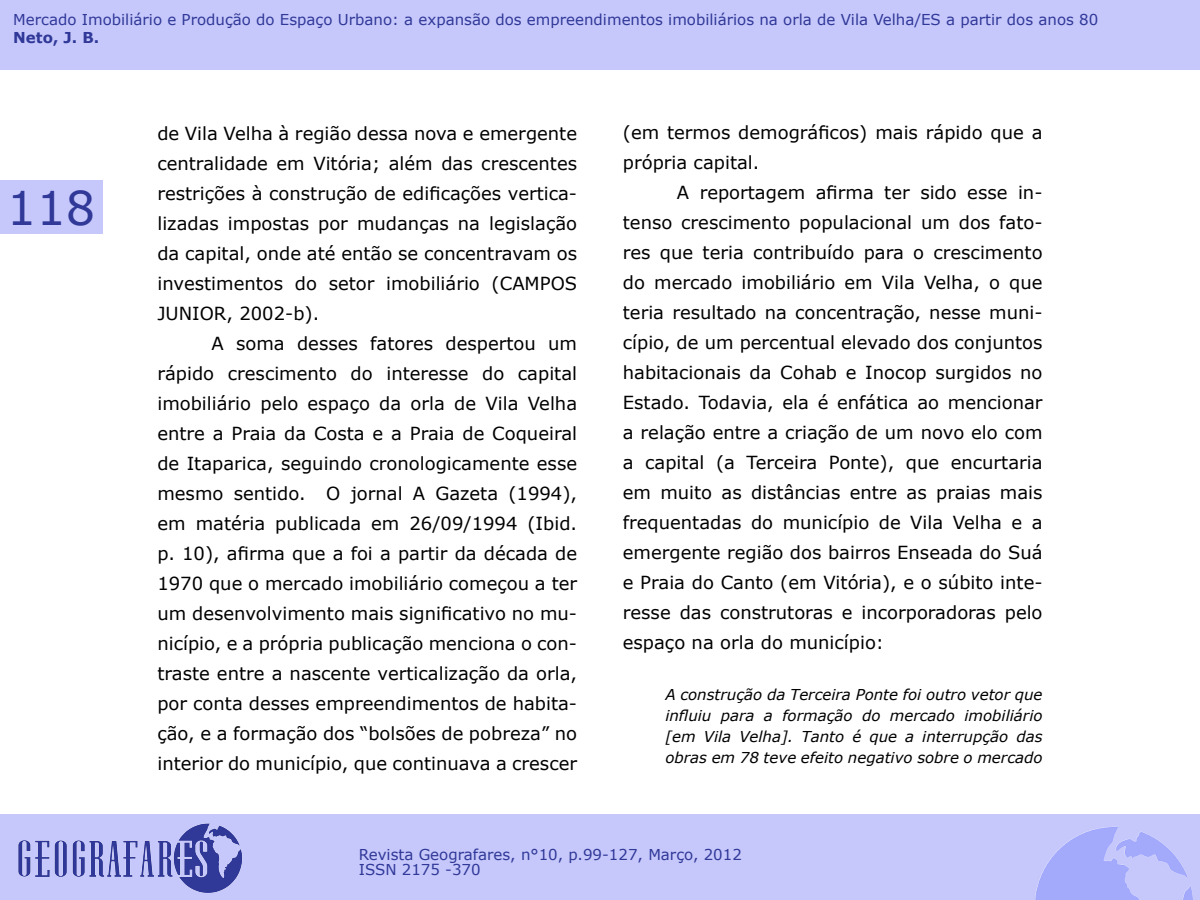
<style>
.page{position:relative;width:1200px;height:900px;background:#fff}
.page>*{position:absolute;margin:0;border:0;box-sizing:border-box;transform-origin:0 0}
.t1{font:46.5px "Verdana";color:#303898}
.t2{font:18px/30px "Verdana";color:#000;text-align:justify}
.t3{font:15px/15px "Verdana";color:#303898}
.t4{font:italic 15px/21px "Verdana";color:#000;text-align:justify}
.t5{font:700 15px "Verdana";color:#303898}
</style>
<div class="page">
<div style="left:0;top:180px;width:102px;height:54px;background:#c6c8fb"></div>
<div style="left:0;top:814px;width:1200px;height:86px;background:#c6c8fb"></div>
<img style="left:18px;top:823px;width:224px;height:70px">
<img style="left:1035px;top:827px;width:158px;height:73px">
<div style="left:0;top:0;width:1200px;height:69px;background:#c6c8fb"></div>
<p class="t3" style="left:13px;top:12px;width:1087px">Mercado Imobiliário e Produção do Espaço Urbano: a expansão dos empreendimentos imobiliários na orla de Vila Velha/ES a partir dos anos 80</p>
<p class="t5" style="left:13px;top:27px;width:88px">N eto, J. B.</p>
<h1 class="t1" style="left:7px;top:176px;width:90px">118</h1>
<p class="t2" style="left:157px;top:118px;width:421px">de Vila Velha à região dessa nova e emergente centralidade em Vitória; além das crescentes restrições à construção de edificações vertica&shy;lizadas impostas por mudanças na legislação da capital, onde até então se concentravam os investimentos do setor imobiliário (CAMPOS JUNIOR, 2002-b).</p>
<p class="t2" style="left:157px;top:328px;width:421px;text-indent:54px">A soma desses fatores despertou um rápido crescimento do interesse do capital imobiliário pelo espaço da orla de Vila Velha entre a Praia da Costa e a Praia de Coqueiral de Itaparica, seguindo cronologicamente esse mesmo sentido. O jornal A Gazeta (1994), em matéria publicada em 26/09/1994 (Ibid. p. 10), afirma que a foi a partir da década de 1970 que o mercado imobiliário começou a ter um desenvolvimento mais significativo no mu&shy;nicípio, e a própria publicação menciona o con&shy;traste entre a nascente verticalização da orla, por conta desses empreendimentos de habita&shy;ção, e a formação dos “bolsões de pobreza” no interior do município, que continuava a crescer</p>
<p class="t2" style="left:623px;top:117px;width:421px">(em termos demográficos) mais rápido que a própria capital.</p>
<p class="t2" style="left:623px;top:177px;width:421px;text-indent:54px">A reportagem afirma ter sido esse in&shy;tenso crescimento populacional um dos fato&shy;res que teria contribuído para o crescimento do mercado imobiliário em Vila Velha, o que teria resultado na concentração, nesse muni&shy;cípio, de um percentual elevado dos conjuntos habitacionais da Cohab e Inocop surgidos no Estado. Todavia, ela é enfática ao mencionar a relação entre a criação de um novo elo com a capital (a Terceira Ponte), que encurtaria em muito as distâncias entre as praias mais frequentadas do município de Vila Velha e a emergente região dos bairros Enseada do Suá e Praia do Canto (em Vitória), e o súbito inte&shy;resse das construtoras e incorporadoras pelo espaço na orla do município:</p>
<p class="t4" style="left:665px;top:684px;width:379px">A construção da Terceira Ponte foi outro vetor que influiu para a formação do mercado imobiliário [em Vila Velha]. Tanto é que a interrupção das obras em 78 teve efeito negativo sobre o mercado</p>
<p class="t3" style="left:359px;top:847px;width:385px">Revista Geografares, n°10, p.99-127, Março, 2012<br>ISSN 2175 -370</p>
</div>
